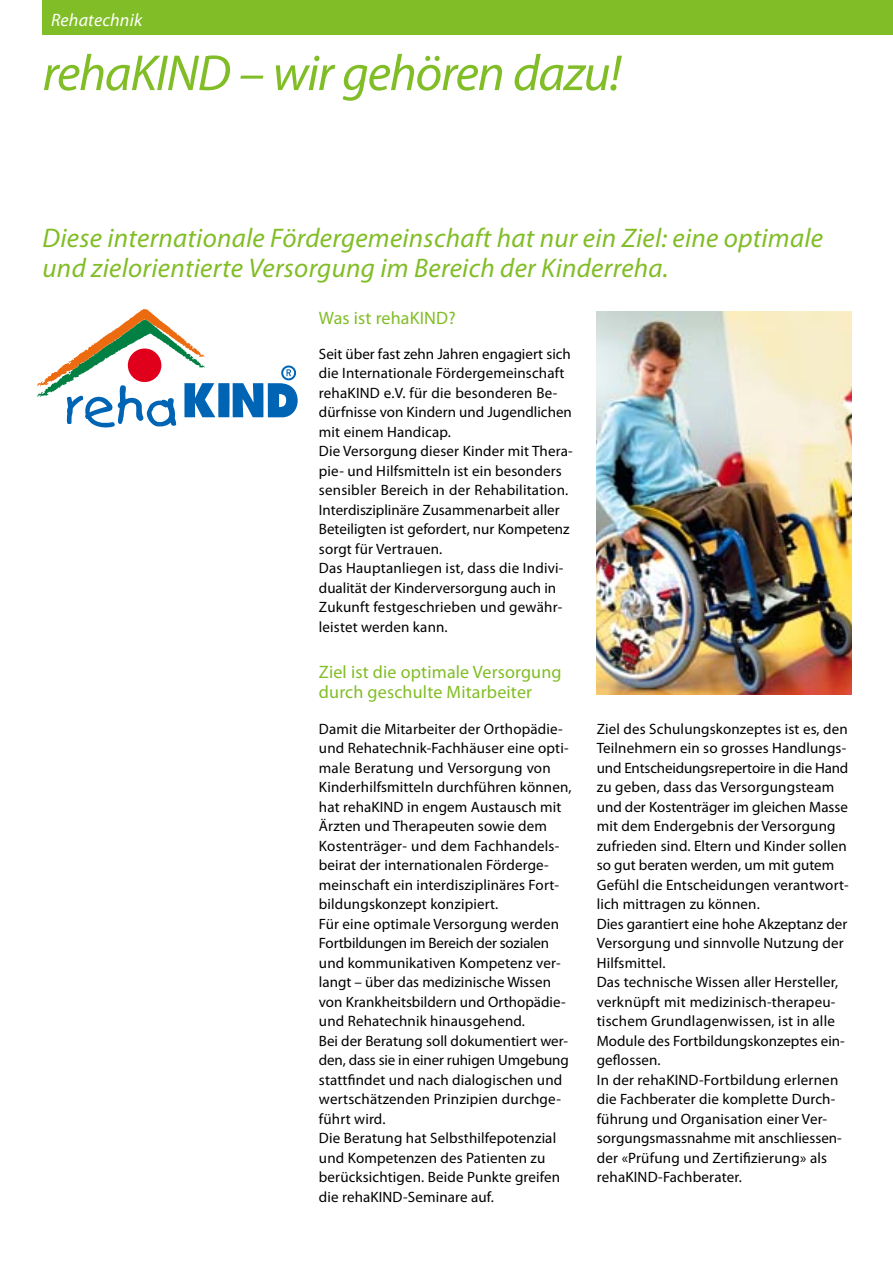
<style>
.page{position:relative;width:893px;height:1263px;background:#fff}
.page>*{position:absolute;margin:0;border:0;box-sizing:border-box;transform-origin:0 0}
.t1{font:italic 51px "Myriad Pro";letter-spacing:-.025em;color:#81bd26}
.t2{font:italic 27px/30px "Myriad Pro";letter-spacing:.01em;color:#81bd26}
.t3{font:18px/19.5px "Myriad Pro";letter-spacing:.01em;color:#81bd26}
.t4{font:italic 18px "Myriad Pro";letter-spacing:.01em;color:#fff}
.t5{font:15px/19.5px "Myriad Pro";letter-spacing:.01em;color:#000}
</style>
<div class="page">
<div style="left:43px;top:0;width:850px;height:34px;background:#81bd26"></div>
<svg style="left:37px;top:309px;width:261px;height:119px"></svg>
<img style="left:597px;top:312px;width:255px;height:383px">
<p class="t4" style="left:51px;top:9px;width:93px">Rehatechnik</p>
<h1 class="t1" style="left:43px;top:41px;width:580px">rehaKIND – wir gehören dazu!</h1>
<h2 class="t2" style="left:43px;top:222px;width:782px">Diese internationale Fördergemeinschaft hat nur ein Ziel: eine optimale und zielorientierte Versorgung im Bereich der Kinderreha.</h2>
<p class="t3" style="left:319px;top:308px;width:138px">Was ist rehaKIND?</p>
<p class="t5" style="left:319px;top:344px;width:255px">Seit über fast zehn Jahren engagiert sich die Internationale Fördergemeinschaft rehaKIND e.V. für die besonderen Be&shy;dürfnisse von Kindern und Jugendlichen mit einem Handicap.<br>Die Versorgung dieser Kinder mit Thera&shy;pie- und Hilfsmitteln ist ein besonders sensibler Bereich in der Rehabilitation.<br>Interdisziplinäre Zusammenarbeit aller Beteiligten ist gefordert, nur Kompetenz sorgt für Vertrauen.<br>Das Hauptanliegen ist, dass die Indivi&shy;dualität der Kinderversorgung auch in Zukunft festgeschrieben und gewähr&shy;leistet werden kann.</p>
<p class="t3" style="left:319px;top:662px;width:244px">Ziel ist die optimale Versorgung durch geschulte Mitarbeiter</p>
<p class="t5" style="left:319px;top:719px;width:254px">Damit die Mitarbeiter der Orthopädie&shy;und Rehatechnik-Fachhäuser eine opti&shy;male Beratung und Versorgung von Kinderhilfsmitteln durchführen können, hat rehaKIND in engem Austausch mit Ärzten und Therapeuten sowie dem Kostenträger- und dem Fachhandels&shy;beirat der internationalen Förderge&shy;meinschaft ein interdisziplinäres Fort&shy;bildungskonzept konzipiert.<br>Für eine optimale Versorgung werden Fortbildungen im Bereich der sozialen und kommunikativen Kompetenz ver&shy;langt – über das medizinische Wissen von Krankheitsbildern und Orthopädie&shy;und Rehatechnik hinausgehend.<br>Bei der Beratung soll dokumentiert wer&shy;den, dass sie in einer ruhigen Umgebung stattfindet und nach dialogischen und wertschätzenden Prinzipien durchge&shy;führt wird.<br>Die Beratung hat Selbsthilfepotenzial und Kompetenzen des Patienten zu berücksichtigen. Beide Punkte greifen die rehaKIND-Seminare auf.</p>
<p class="t5" style="left:597px;top:719px;width:254px">Ziel des Schulungskonzeptes ist es, den Teilnehmern ein so grosses Handlungs&shy;und Entscheidungsrepertoire in die Hand zu geben, dass das Versorgungsteam und der Kostenträger im gleichen Masse mit dem Endergebnis der Versorgung zufrieden sind. Eltern und Kinder sollen so gut beraten werden, um mit gutem Gefühl die Entscheidungen verantwort&shy;lich mittragen zu können.<br>Dies garantiert eine hohe Akzeptanz der Versorgung und sinnvolle Nutzung der Hilfsmittel.<br>Das technische Wissen aller Hersteller, verknüpft mit medizinisch-therapeu&shy;tischem Grundlagenwissen, ist in alle Module des Fortbildungskonzeptes ein&shy;geflossen.<br>In der rehaKIND-Fortbildung erlernen die Fachberater die komplette Durch&shy;führung und Organisation einer Ver&shy;sorgungsmassnahme mit anschliessen&shy;der «Prüfung und Zertifizierung» als rehaKIND-Fachberater.</p>
</div>
